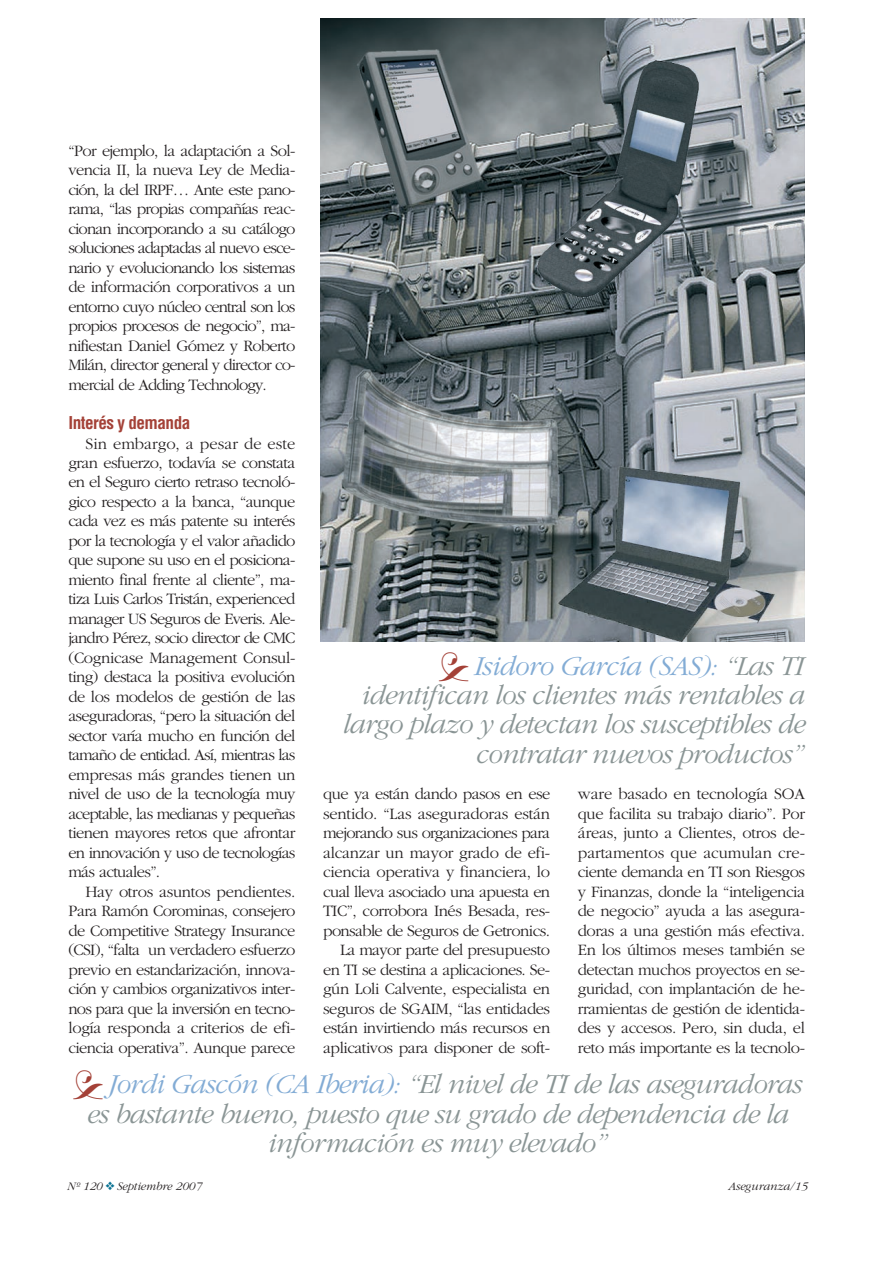
<style>
.page{position:relative;width:893px;height:1263px;background:#fff}
.page>*{position:absolute;margin:0;border:0;box-sizing:border-box;transform-origin:0 0}
.t1{font:italic 300 28.5px/29.2px "Garamond";letter-spacing:-.025em;color:#8a9595;text-align:right}
.t2{font:700 condensed 17.25px "Helvetica";letter-spacing:-.03em;color:#a44137}
.t3{font:300 16.5px/19.5px "Garamond";letter-spacing:-.03em;color:#231f20;text-align:justify}
.t4{font:italic 300 12px "Garamond";color:#231f20}
.s1{color:#83acd5}
.s2{color:#0b7393}
</style>
<div class="page">
<img style="left:321px;top:18px;width:483px;height:623px">
<p class="t3" style="left:68px;top:142px;width:228px">“Por ejemplo, la adaptación a Sol&shy;vencia II, la nueva Ley de Media&shy;ción, la del IRPF… Ante este pano&shy;rama, “las propias compañías reac&shy;cionan incorporando a su catálogo soluciones adaptadas al nuevo esce&shy;nario y evolucionando los sistemas de información corporativos a un entorno cuyo núcleo central son los propios procesos de negocio”, ma&shy;nifiestan Daniel Gómez y Roberto Milán, director general y director co&shy;mercial de Adding Technology.</p>
<p class="t2" style="left:68px;top:416px;width:124px">Interés y demanda</p>
<p class="t3" style="left:68px;top:435px;width:229px;text-indent:17px">Sin embargo, a pesar de este gran esfuerzo, todavía se constata en el Seguro cierto retraso tecnoló&shy;gico respecto a la banca, “aunque cada vez es más patente su interés por la tecnología y el valor añadido que supone su uso en el posiciona&shy;miento final frente al cliente”, ma&shy;tiza Luis Carlos Tristán, experienced manager US Seguros de Everis. Ale&shy;jandro Pérez, socio director de CMC (Cognicase Management Consul&shy;ting) destaca la positiva evolución de los modelos de gestión de las aseguradoras, “pero la situación del sector varía mucho en función del tamaño de entidad. Así, mientras las empresas más grandes tienen un nivel de uso de la tecnología muy aceptable, las medianas y pequeñas tienen mayores retos que afrontar en innovación y uso de tecnologías más actuales”.</p>
<p class="t3" style="left:68px;top:883px;width:228px;text-indent:17px">Hay otros asuntos pendientes.<br>Para Ramón Corominas, consejero de Competitive Strategy Insurance (CSI), “falta un verdadero esfuerzo previo en estandarización, innova&shy;ción y cambios organizativos inter&shy;nos para que la inversión en tecno&shy;logía responda a criterios de efi&shy;ciencia operativa”. Aunque parece</p>
<h1 class="t1" style="left:341px;top:654px;width:464px"><span class="s1">Isidoro García (SAS):</span> “Las TI identifican los clientes más rentables a largo plazo y detectan los susceptibles de contratar nuevos productos”</h1>
<p class="t3" style="left:323px;top:786px;width:229px;text-align:right">que ya están dando pasos en ese sentido. “Las aseguradoras están mejorando sus organizaciones para alcanzar un mayor grado de efi&shy;ciencia operativa y financiera, lo cual lleva asociado una apuesta en TIC”, corrobora Inés Besada, res&shy;ponsable de Seguros de Getronics.<br>La mayor parte del presupuesto en TI se destina a aplicaciones. Se&shy;gún Loli Calvente, especialista en seguros de SGAIM, “las entidades están invirtiendo más recursos en aplicativos para disponer de soft-</p>
<p class="t3" style="left:578px;top:786px;width:228px">ware basado en tecnología SOA que facilita su trabajo diario”. Por áreas, junto a Clientes, otros de&shy;partamentos que acumulan cre&shy;ciente demanda en TI son Riesgos y Finanzas, donde la “inteligencia de negocio” ayuda a las asegura&shy;doras a una gestión más efectiva.<br>En los últimos meses también se detectan muchos proyectos en se&shy;guridad, con implantación de he&shy;rramientas de gestión de identida&shy;des y accesos. Pero, sin duda, el reto más importante es la tecnolo-</p>
<h1 class="t1" style="left:107px;top:1072px;width:695px"><span class="s1">Jordi Gascón (CA Iberia):</span> “El nivel de TI de las aseguradoras</h1>
<h1 class="t1" style="left:86px;top:1101px;width:703px">es bastante bueno, puesto que su grado de dependencia de la</h1>
<h1 class="t1" style="left:266px;top:1131px;width:341px">información es muy elevado”</h1>
<p class="t4" style="left:67px;top:1182px;width:136px">Nº 120 <span class="s2">❖</span>Septiembre 2007</p>
<p class="t4" style="left:727px;top:1182px;width:81px">Aseguranza/15</p>
</div>
